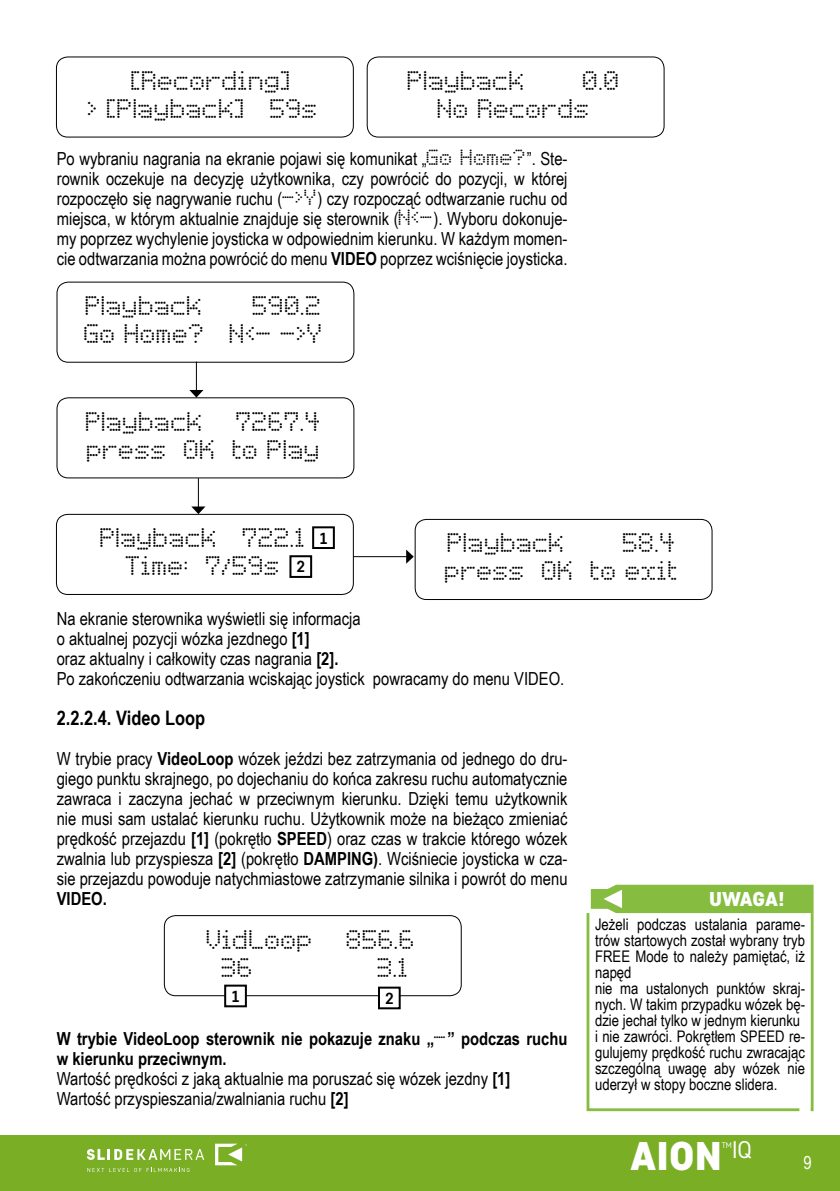
<style>
.page{position:relative;width:840px;height:1191px;background:#fff}
.page>*{position:absolute;margin:0;border:0;box-sizing:border-box;transform-origin:0 0}
.t1{font:900 40px "Core Sans D75";color:#fff}
.t2{font:24px "Core Sans D35";color:#fff}
.t3{font:22px/28px "Basicdots";color:#000;text-align:right}
.t4{font:700 20px "Arial Narrow";color:#000}
.t5{font:900 20px "Core Sans D75";letter-spacing:-.005em;color:#fff}
.t6{font:18px/20px "Arial Narrow";color:#000;text-align:justify}
.t7{font:700 18px "Arial Narrow";color:#000}
.t8{font:18px "Arial Narrow";color:#fff}
.t9{font:16px/16px "Arial Narrow";color:#000}
.t10{font:700 16px "Core Sans D55";color:#000}
.t11{font:8px "Core Sans D35";color:#fff}
.s1{font-family:"Basicdots"}
.s2{font-weight:700}
</style>
<div class="page">
<div style="left:0;top:1135px;width:839px;height:56px;background:#79ae25"></div>
<svg style="left:87px;top:1167px;width:102px;height:5px"></svg>
<svg style="left:215px;top:1143px;width:32px;height:22px"></svg>
<svg style="left:87px;top:1149px;width:117px;height:10px"></svg>
<div style="left:56px;top:57px;width:297px;height:80px;border:1px solid #000;border-radius:11px"></div>
<div style="left:367px;top:57px;width:297px;height:80px;border:1px solid #000;border-radius:11px"></div>
<div style="left:57px;top:282px;width:297px;height:80px;border:1px solid #000;border-radius:11px"></div>
<div style="left:57px;top:397px;width:297px;height:81px;border:1px solid #000;border-radius:11px"></div>
<div style="left:56px;top:514px;width:297px;height:80px;border:1px solid #000;border-radius:11px"></div>
<div style="left:414px;top:519px;width:298px;height:81px;border:1px solid #000;border-radius:11px"></div>
<hr style="left:353px;top:556px;width:54px;height:1px;background:#000">
<svg style="left:406px;top:549px;width:7px;height:15px"></svg>
<hr style="left:198px;top:478px;width:1px;height:30px;background:#000">
<svg style="left:191px;top:506px;width:14px;height:8px"></svg>
<hr style="left:196px;top:361px;width:1px;height:30px;background:#000">
<svg style="left:189px;top:390px;width:14px;height:7px"></svg>
<div style="left:312px;top:526px;width:22px;height:23px;border:2px solid #000"></div>
<div style="left:289px;top:555px;width:23px;height:23px;border:2px solid #000"></div>
<div style="left:164px;top:915px;width:297px;height:81px;border:1px solid #000;border-radius:11px"></div>
<div style="left:225px;top:985px;width:21px;height:21px;background:#fff"></div>
<div style="left:224px;top:984px;width:23px;height:23px;border:2px solid #000"></div>
<div style="left:379px;top:987px;width:20px;height:21px;background:#fff"></div>
<div style="left:378px;top:986px;width:22px;height:23px;border:2px solid #000"></div>
<svg style="left:590px;top:884px;width:223px;height:26px;background:#8fc24f"></svg>
<svg style="left:586px;top:910px;width:228px;height:202px"></svg>
<p class="t3" style="left:437px;top:68px;width:184px;text-align:left;text-indent:145px">0.0<br>No Records</p>
<p class="t6" style="left:57px;top:148px;width:512px">Po wybraniu nagrania na ekranie pojawi się komunikat „<span class="s1">Go Home?</span>”. Ste&shy;rownik oczekuje na decyzję użytkownika, czy powrócić do pozycji, w której rozpoczęło się nagrywanie ruchu (<span class="s1">-&gt;Y</span>) czy rozpocząć odtwarzanie ruchu od miejsca, w którym aktualnie znajduje się sterownik (<span class="s1">N&lt;-</span>). Wyboru dokonuje&shy;my poprzez wychylenie joysticka w odpowiednim kierunku. W każdym momen&shy;cie odtwarzania można powrócić do menu <span class="s2">VIDEO</span> poprzez wciśnięcie joysticka.</p>
<p class="t3" style="left:88px;top:68px;width:232px;text-align:left;text-indent:43px">[Recording]<br>&gt; [Playback] 59s</p>
<p class="t3" style="left:407px;top:68px;width:119px">Playback</p>
<p class="t3" style="left:84px;top:293px;width:240px">590.2<br>Go Home? N&lt;- -&gt;Y</p>
<p class="t3" style="left:86px;top:293px;width:119px">Playback</p>
<p class="t3" style="left:86px;top:409px;width:119px">Playback</p>
<p class="t3" style="left:87px;top:409px;width:236px">7267.4<br>press OK to Play</p>
<p class="t3" style="left:100px;top:525px;width:207px;text-align:center">Playback 722.1<br>Time: 7/59s</p>
<p class="t3" style="left:447px;top:530px;width:119px">Playback</p>
<p class="t10" style="left:319px;top:527px;width:10px">1</p>
<p class="t3" style="left:445px;top:530px;width:235px">58.4<br>press OK to exit</p>
<p class="t10" style="left:296px;top:556px;width:10px">2</p>
<p class="t6" style="left:57px;top:608px;width:508px;text-align:left">Na ekranie sterownika wyświetli się informacja<br>o aktualnej pozycji wózka jezdnego <span class="s2">[1]<br></span>oraz aktualny i całkowity czas nagrania <span class="s2">[2].<br></span>Po zakończeniu odtwarzania wciskając joystick powracamy do menu VIDEO.</p>
<p class="t4" style="left:57px;top:703px;width:150px">2.2.2.4. Video Loop</p>
<p class="t6" style="left:57px;top:748px;width:512px">W trybie pracy <span class="s2">VideoLoop</span> wózek jeździ bez zatrzymania od jednego do dru&shy;giego punktu skrajnego, po dojechaniu do końca zakresu ruchu automatycznie zawraca i zaczyna jechać w przeciwnym kierunku. Dzięki temu użytkownik nie musi sam ustalać kierunku ruchu. Użytkownik może na bieżąco zmieniać prędkość przejazdu <span class="s2">[1]</span> (pokrętło <span class="s2">SPEED</span>) oraz czas w trakcie którego wózek zwalnia lub przyspiesza <span class="s2">[2]</span> (pokrętło <span class="s2">DAMPING)</span>. Wciśniecie joysticka w cza&shy;sie przejazdu powoduje natychmiastowe zatrzymanie silnika i powrót do menu</p>
<p class="t7" style="left:57px;top:885px;width:52px">VIDEO.</p>
<p class="t3" style="left:206px;top:926px;width:108px">VidLoop</p>
<p class="t3" style="left:346px;top:926px;width:71px">856.6</p>
<p class="t3" style="left:221px;top:954px;width:34px">36</p>
<p class="t3" style="left:377px;top:954px;width:33px">3.1</p>
<p class="t10" style="left:231px;top:985px;width:10px">1</p>
<p class="t10" style="left:385px;top:987px;width:10px">2</p>
<p class="t6" style="left:57px;top:1028px;width:512px;text-align:left"><span class="s2">W trybie VideoLoop sterownik nie pokazuje znaku „</span><span class="s1">-</span><span class="s2">” podczas ruchu w kierunku przeciwnym.<br></span>Wartość prędkości z jaką aktualnie ma poruszać się wózek jezdny <span class="s2">[1] </span>Wartość przyspieszania/zwalniania ruchu <span class="s2">[2]</span></p>
<p class="t5" style="left:708px;top:886px;width:77px">UWAGA!</p>
<p class="t9" style="left:594px;top:916px;width:211px">Jeżeli podczas ustalania parame&shy;trów startowych został wybrany tryb<br>FREE Mode to należy pamiętać, iż napęd<br>nie ma ustalonych punktów skraj&shy;nych. W takim przypadku wózek bę&shy;dzie jechał tylko w jednym kierunku i nie zawróci. Pokrętłem SPEED re&shy;gulujemy prędkość ruchu zwracając szczególną uwagę aby wózek nie uderzył w stopy boczne slidera.</p>
<p class="t11" style="left:721px;top:1140px;width:12px">TM</p>
<h2 class="t2" style="left:731px;top:1134px;width:21px">IQ</h2>
<h1 class="t1" style="left:630px;top:1129px;width:93px">AION</h1>
<p class="t8" style="left:802px;top:1149px;width:10px">9</p>
</div>
